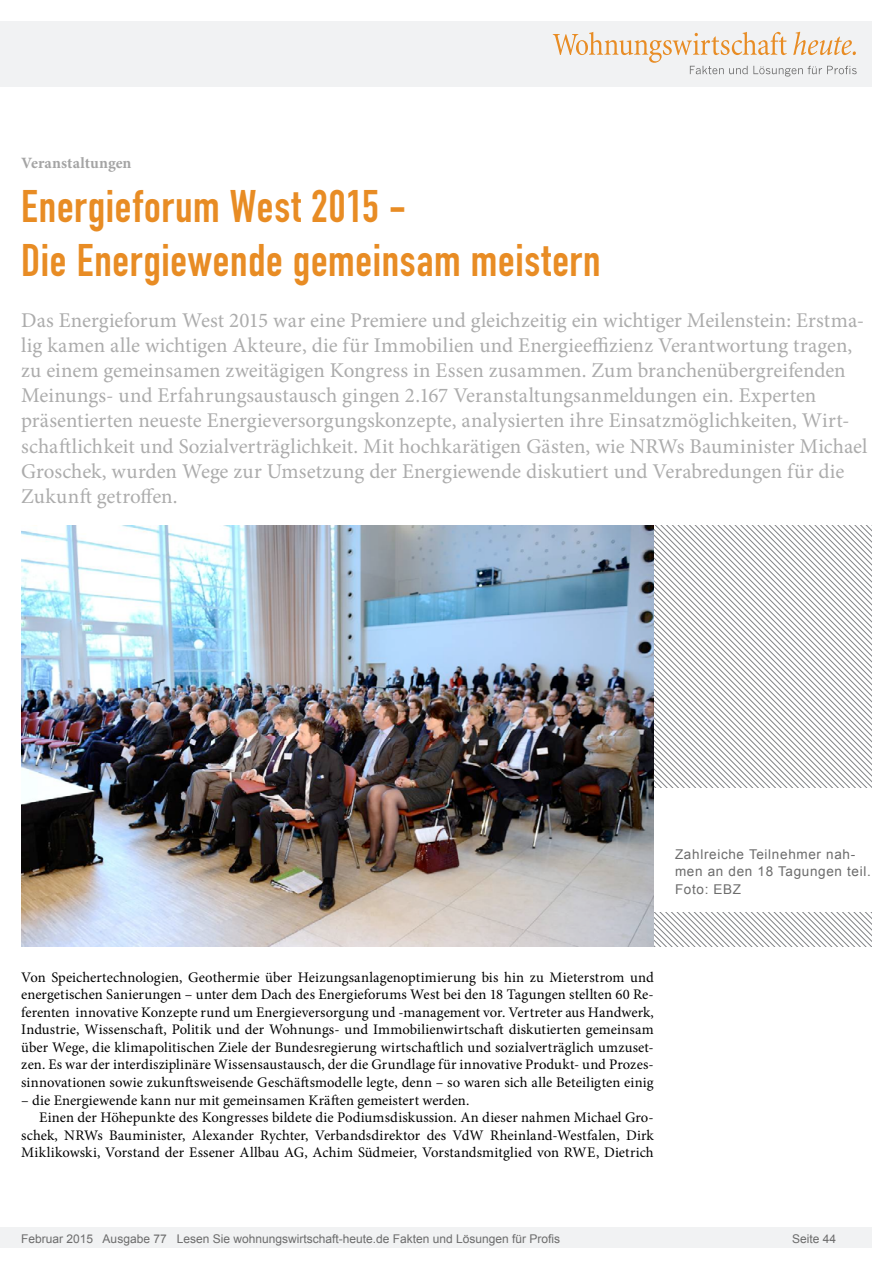
<style>
.page{position:relative;width:893px;height:1263px;background:#fff}
.page>*{position:absolute;margin:0;border:0;box-sizing:border-box;transform-origin:0 0}
.Überschrift_Groß{font:45px/54px "DIN Engschrift";letter-spacing:.015em;color:#e88c24}
.Anlesetext{font:21px/25.2px "Minion Pro";color:#acacac}
.Kategorie{font:700 15.75px "Minion Pro";color:#a4a4a4}
.Fließtext_erste_Zeil{font:14.7px/17.5px "Minion Pro";letter-spacing:.005em;color:#000;text-align:justify}
.Fliesstext{font:14.7px/17.5px "Minion Pro";letter-spacing:.005em;color:#000;text-align:justify}
.Bildunterschrift{font:13.5px/17.5px "Arial";letter-spacing:.05em;color:#6c6c6c}
.t1{font:12px "Arial";color:#6c6c6c}
</style>
<div class="page">
<div style="left:0;top:1227px;width:872px;height:20px;background:#f1f2f3"></div>
<div style="left:0;top:21px;width:872px;height:66px;background:#f1f2f3"></div>
<svg style="left:553px;top:32px;width:304px;height:45px"></svg>
<svg style="left:654px;top:525px;width:218px;height:89px"></svg>
<svg style="left:654px;top:614px;width:218px;height:332px"></svg>
<div style="left:654px;top:788px;width:237px;height:123px;background:#fff"></div>
<img style="left:21px;top:525px;width:633px;height:421px">
<p class="Kategorie" style="left:21px;top:152px;width:112px">Veranstaltungen</p>
<p class="Überschrift_Groß" style="left:21px;top:180px;width:581px">Energieforum West 2015 -<br>Die Energiewende gemeinsam meistern</p>
<p class="Anlesetext" style="left:21px;top:307px;width:848px">Das Energieforum West 2015 war eine Premiere und gleichzeitig ein wichtiger Meilenstein: Erstma&shy;lig kamen alle wichtigen Akteure, die für Immobilien und Energieeffizienz Verantwortung tragen, zu einem gemeinsamen zweitägigen Kongress in Essen zusammen. Zum branchenübergreifenden Meinungs- und Erfahrungsaustausch gingen 2.167 Veranstaltungsanmeldungen ein. Experten präsentierten neueste Energieversorgungskonzepte, analysierten ihre Einsatzmöglichkeiten, Wirt&shy;schaftlichkeit und Sozialverträglichkeit. Mit hochkarätigen Gästen, wie NRWs Bauminister Michael Groschek, wurden Wege zur Umsetzung der Energiewende diskutiert und Verabredungen für die Zukunft getroffen.</p>
<p class="Bildunterschrift" style="left:675px;top:845px;width:197px">Zahlreiche Teilnehmer nah&shy;men an den 18 Tagungen teil.<br>Foto: EBZ</p>
<p class="Fließtext_erste_Zeil" style="left:21px;top:968px;width:634px">Von Speichertechnologien, Geothermie über Heizungsanlagenoptimierung bis hin zu Mieterstrom und energetischen Sanierungen – unter dem Dach des Energieforums West bei den 18 Tagungen stellten 60 Re&shy;ferenten innovative Konzepte rund um Energieversorgung und -management vor. Vertreter aus Handwerk, Industrie, Wissenschaft, Politik und der Wohnungs- und Immobilienwirtschaft diskutierten gemeinsam über Wege, die klimapolitischen Ziele der Bundesregierung wirtschaftlich und sozialverträglich umzuset&shy;zen. Es war der interdisziplinäre Wissensaustausch, der die Grundlage für innovative Produkt- und Prozes&shy;sinnovationen sowie zukunftsweisende Geschäftsmodelle legte, denn – so waren sich alle Beteiligten einig</p>
<p class="Fließtext_erste_Zeil" style="left:21px;top:1091px;width:450px">– die Energiewende kann nur mit gemeinsamen Kräften gemeistert werden.</p>
<p class="Fliesstext" style="left:21px;top:1109px;width:634px;text-indent:18px">Einen der Höhepunkte des Kongresses bildete die Podiumsdiskussion. An dieser nahmen Michael Gro&shy;schek, NRWs Bauminister, Alexander Rychter, Verbandsdirektor des VdW Rheinland-Westfalen, Dirk Miklikowski, Vorstand der Essener Allbau AG, Achim Südmeier, Vorstandsmitglied von RWE, Dietrich</p>
<p class="t1" style="left:21px;top:1230px;width:540px">Februar 2015 Ausgabe 77 Lesen Sie wohnungswirtschaft-heute.de Fakten und Lösungen für Profis</p>
<p class="t1" style="left:792px;top:1231px;width:46px">Seite 44</p>
</div>
